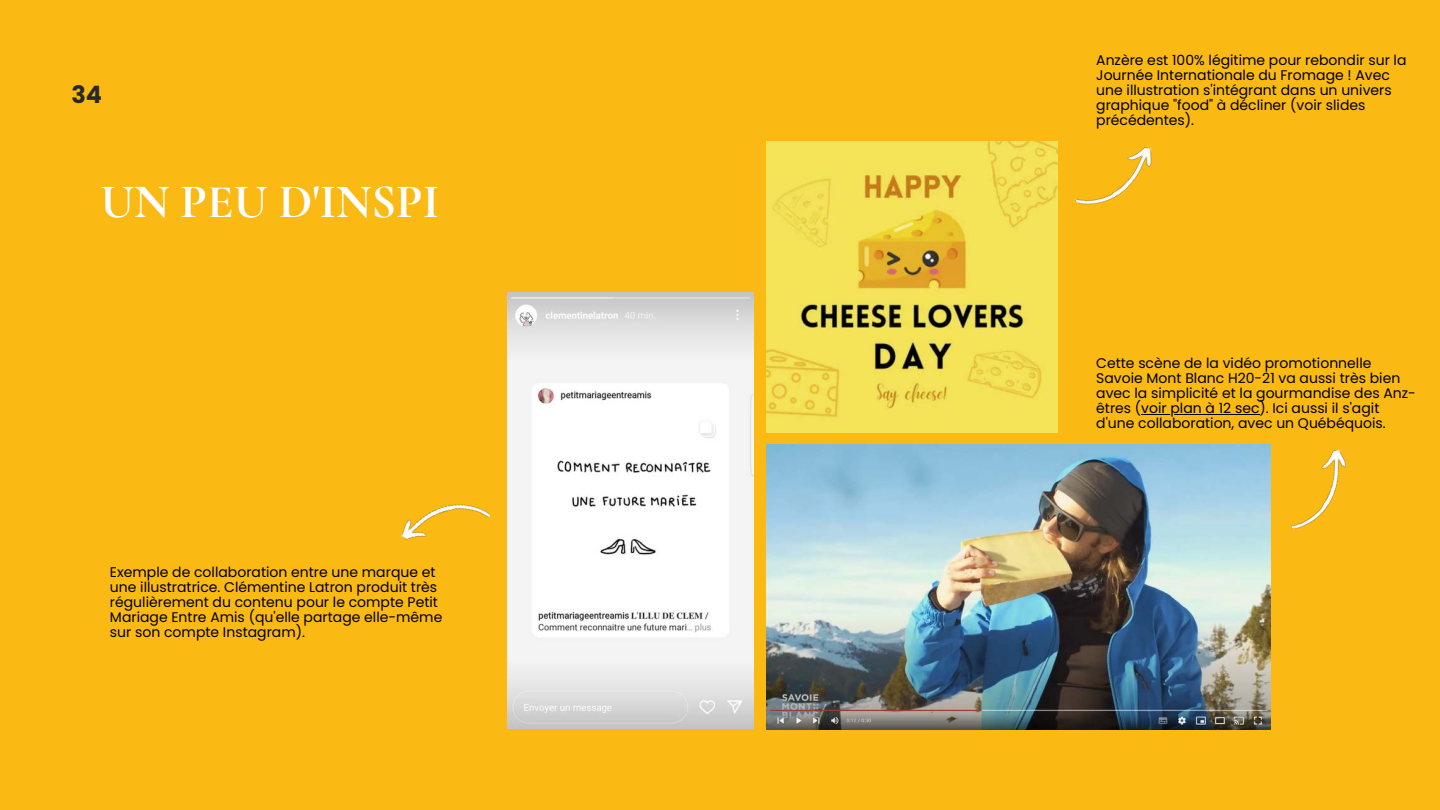
<style>
.page{position:relative;width:1440px;height:810px;background:#fab913}
.page>*{position:absolute;margin:0;border:0;box-sizing:border-box;transform-origin:0 0}
.t1{font:700 48px "Cormorant Garamond";color:#fff}
.t2{font:700 24px "Poppins";color:#282828}
.t3{font:14px/15px "Poppins";color:#000}
</style>
<div class="page">
<img style="left:508px;top:292px;width:246px;height:437px">
<img style="left:766px;top:141px;width:292px;height:291px">
<img style="left:1075px;top:147px;width:77px;height:58px">
<img style="left:400px;top:504px;width:90px;height:36px">
<img style="left:766px;top:445px;width:504px;height:284px">
<hr style="left:1141px;top:414px;width:118px;height:1px;background:#000">
<img style="left:1291px;top:448px;width:55px;height:81px">
<h2 class="t2" style="left:71px;top:78px;width:32px">34</h2>
<h1 class="t1" style="left:100px;top:173px;width:340px">UN PEU D'INSPI</h1>
<p class="t3" style="left:110px;top:565px;width:334px">Exemple de collaboration entre une marque et une illustratrice. Clémentine Latron produit très régulièrement du contenu pour le compte Petit Mariage Entre Amis (qu'elle partage elle-même sur son compte Instagram).</p>
<p class="t3" style="left:1096px;top:52px;width:312px">Anzère est 100% légitime pour rebondir sur la Journée Internationale du Fromage ! Avec une illustration s'intégrant dans un univers graphique "food" à décliner (voir slides précédentes).</p>
<p class="t3" style="left:1096px;top:356px;width:321px">Cette scène de la vidéo promotionnelle Savoie Mont Blanc H20-21 va aussi très bien avec la simplicité et la gourmandise des Anz&shy;êtres (voir plan à 12 sec). Ici aussi il s'agit d'une collaboration, avec un Québéquois.</p>
</div>
